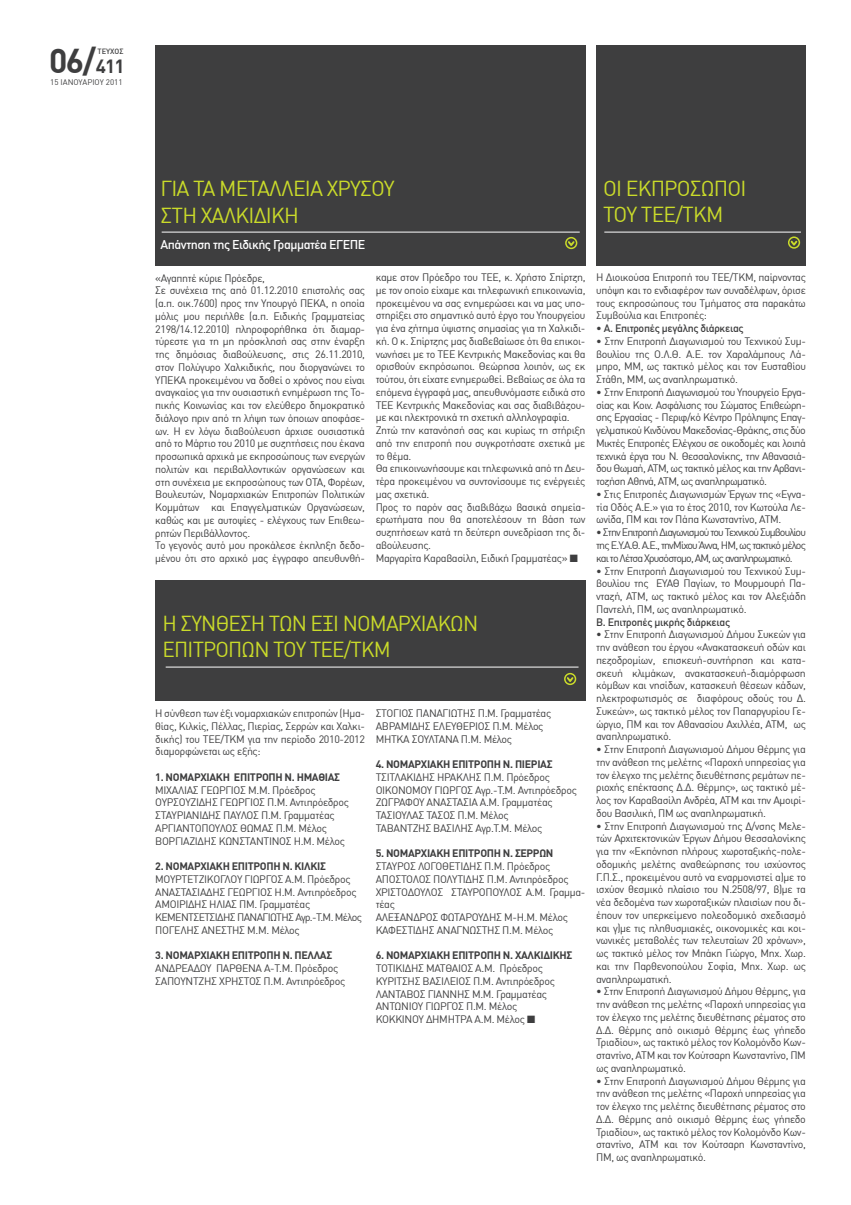
<style>
.page{position:relative;width:851px;height:1205px;background:#fff}
.page>*{position:absolute;margin:0;border:0;box-sizing:border-box;transform-origin:0 0}
.t1{font:700 33.75px "DIN Greek";color:#3e3e3f}
.t2{font:21.25px/26.2px "DIN Greek";letter-spacing:-.04em;color:#cadb2a}
.t3{font:500 12.5px "DIN Greek";letter-spacing:-.04em;color:#fff}
.t4{font:10.62px/12.8px "DIN Greek";letter-spacing:-.03em;color:#3e3e3f;text-align:justify}
.t5{font:700 10.62px "DIN Greek";letter-spacing:-.03em;color:#3e3e3f}
.t6{font:500 10.62px "DIN Greek";letter-spacing:-.03em;color:#3e3e3f}
.t7{font:8px "DIN Greek";color:#3e3e3f}
.t8{font:500 7.5px "DIN Greek";color:#3e3e3f}
.s1{font-size:18.75px}
.s2{font-weight:400}
</style>
<div class="page">
<div style="left:596px;top:45px;width:209px;height:221px;background:#3e3e3f"></div>
<hr style="left:604px;top:232px;width:196px;height:1px;background:#fff">
<svg style="left:790px;top:239px;width:7px;height:7px"></svg>
<div style="left:787px;top:236px;width:13px;height:13px;border:2px solid #cadb2a;border-radius:50%"></div>
<div style="left:155px;top:45px;width:430px;height:221px;background:#3e3e3f"></div>
<hr style="left:162px;top:232px;width:417px;height:1px;background:#fff">
<svg style="left:568px;top:241px;width:8px;height:7px"></svg>
<div style="left:565px;top:237px;width:12px;height:12px;border:2px solid #cadb2a;border-radius:50%"></div>
<div style="left:155px;top:580px;width:430px;height:121px;background:#3e3e3f"></div>
<hr style="left:166px;top:667px;width:412px;height:1px;background:#fff">
<svg style="left:567px;top:677px;width:8px;height:7px"></svg>
<div style="left:564px;top:673px;width:12px;height:12px;border:2px solid #cadb2a;border-radius:50%"></div>
<h1 class="t1" style="left:49px;top:41px;width:77px">06/<span class="s1">411</span></h1>
<p class="t7" style="left:50px;top:77px;width:74px">15 IANOYAPIOY 2011</p>
<p class="t8" style="left:97px;top:47px;width:27px">ΤΕΥΧΟΣ</p>
<h2 class="t2" style="left:160px;top:176px;width:236px">ΓΙΑ ΤΑ ΜΕΤΑΛΛΕΙΑ ΧΡΥΣΟΥ<br>ΣΤΗ ΧΑΛΚΙΔΙΚΗ</h2>
<p class="t3" style="left:160px;top:237px;width:206px">Απάντηση της Ειδικής Γραμματέα ΕΓΕΠΕ</p>
<p class="t4" style="left:155px;top:271px;width:211px;text-align:left">«Αγαπητέ κύριε Πρόεδρε,<br>Σε συνέχεια της από 01.12.2010 επιστολής σας (α.π. οικ.7600) προς την Υπουργό ΠΕΚΑ, η οποία μόλις μου περιήλθε (α.π. Ειδικής Γραμματείας 2198/14.12.2010) πληροφορήθηκα ότι διαμαρ&shy;τύρεστε για τη μη πρόσκλησή σας στην έναρξη της δημόσιας διαβούλευσης, στις 26.11.2010, στον Πολύγυρο Χαλκιδικής, που διοργανώνει το ΥΠΕΚΑ προκειμένου να δοθεί ο χρόνος που είναι αναγκαίος για την ουσιαστική ενημέρωση της Το&shy;πικής Κοινωνίας και τον ελεύθερο δημοκρατικό διάλογο πριν από τη λήψη των όποιων αποφάσε&shy;ων. Η εν λόγω διαβούλευση άρχισε ουσιαστικά από το Μάρτιο του 2010 με συζητήσεις που έκανα προσωπικά αρχικά με εκπροσώπους των ενεργών πολιτών και περιβαλλοντικών οργανώσεων και στη συνέχεια με εκπροσώπους των ΟΤΑ, Φορέων, Βουλευτών, Νομαρχιακών Επιτροπών Πολιτικών Κομμάτων και Επαγγελματικών Οργανώσεων, καθώς και με αυτοψίες - ελέγχους των Επιθεω&shy;ρητών Περιβάλλοντος.<br>Το γεγονός αυτό μου προκάλεσε έκπληξη δεδο&shy;μένου ότι στο αρχικό μας έγγραφο απευθυνθή-</p>
<p class="t4" style="left:375px;top:271px;width:211px;text-align:left">καμε στον Πρόεδρο του ΤΕΕ, κ. Χρήστο Σπίρτζη, με τον οποίο είχαμε και τηλεφωνική επικοινωνία, προκειμένου να σας ενημερώσει και να μας υπο&shy;στηρίξει στο σημαντικό αυτό έργο του Υπουργείου για ένα ζήτημα ύψιστης σημασίας για τη Χαλκιδι&shy;κή. Ο κ. Σπίρτζης μας διαβεβαίωσε ότι θα επικοι&shy;νωνήσει με το ΤΕΕ Κεντρικής Μακεδονίας και θα ορισθούν εκπρόσωποι. Θεώρησα λοιπόν, ως εκ τούτου, ότι είχατε ενημερωθεί. Βεβαίως σε όλα τα επόμενα έγγραφά μας, απευθυνόμαστε ειδικά στο ΤΕΕ Κεντρικής Μακεδονίας και σας διαβιβάζου&shy;με και ηλεκτρονικά τη σχετική αλληλογραφία.<br>Ζητώ την κατανόησή σας και κυρίως τη στήριξη από την επιτροπή που συγκροτήσατε σχετικά με το θέμα.<br>Θα επικοινωνήσουμε και τηλεφωνικά από τη Δευ&shy;τέρα προκειμένου να συντονίσουμε τις ενέργειές μας σχετικά.<br>Προς το παρόν σας διαβιβάζω βασικά σημεία&shy;ερωτήματα που θα αποτελέσουν τη βάση των συζητήσεων κατά τη δεύτερη συνεδρίαση της δι&shy;αβούλευσης.<br>Μαργαρίτα Καραβασίλη, Ειδική Γραμματέας» ■</p>
<h2 class="t2" style="left:162px;top:610px;width:317px">Η ΣΥΝΘΕΣΗ ΤΩΝ ΕΞΙ ΝΟΜΑΡΧΙΑΚΩΝ<br>ΕΠΙΤΡΟΠΩΝ ΤΟΥ ΤΕΕ/ΤΚΜ</h2>
<p class="t4" style="left:155px;top:707px;width:211px">Η σύνθεση των έξι νομαρχιακών επιτροπών (Ημα&shy;θίας, Κιλκίς, Πέλλας, Πιερίας, Σερρών και Χαλκι&shy;δικής) του ΤΕΕ/ΤΚΜ για την περίοδο 2010-2012 διαμορφώνεται ως εξής:</p>
<p class="t5" style="left:155px;top:771px;width:186px">1. ΝΟΜΑΡΧΙΑΚΗ ΕΠΙΤΡΟΠΗ Ν. ΗΜΑΘΙΑΣ</p>
<p class="t4" style="left:155px;top:783px;width:195px;text-align:left">ΜΙΧΑΛΙΑΣ ΓΕΩΡΓΙΟΣ Μ.Μ. Πρόεδρος ΟΥΡΣΟΥΖΙΔΗΣ ΓΕΩΡΓΙΟΣ Π.Μ. Αντιπρόεδρος ΣΤΑΥΡΙΑΝΙΔΗΣ ΠΑΥΛΟΣ Π.Μ. Γραμματέας ΑΡΓΙΑΝΤΟΠΟΥΛΟΣ ΘΩΜΑΣ Π.Μ. Mέλος ΒΟΡΓΙΑΖΙΔΗΣ ΚΩΝΣΤΑΝΤΙΝΟΣ Η.Μ. Μέλος</p>
<p class="t5" style="left:155px;top:860px;width:172px">2. ΝΟΜΑΡΧΙΑΚΗ ΕΠΙΤΡΟΠΗ Ν. ΚΙΛΚΙΣ</p>
<p class="t4" style="left:155px;top:873px;width:208px;text-align:left">ΜΟΥΡΤΕΤΖΙΚΟΓΛΟΥ ΓΙΩΡΓΟΣ Α.Μ. Πρόεδρος ΑΝΑΣΤΑΣΙΑΔΗΣ ΓΕΩΡΓΙΟΣ Η.Μ. Αντιπρόεδρος ΑΜΟΙΡΙΔΗΣ ΗΛΙΑΣ ΠΜ. Γραμματέας ΚΕΜΕΝΤΣΕΤΣΙΔΗΣ ΠΑΝΑΓΙΩΤΗΣ Αγρ.-Τ.Μ. Μέλος ΠΟΓΕΛΗΣ ΑΝΕΣΤΗΣ Μ.Μ. Μέλος</p>
<p class="t5" style="left:155px;top:949px;width:178px">3. ΝΟΜΑΡΧΙΑΚΗ ΕΠΙΤΡΟΠΗ Ν. ΠΕΛΛΑΣ</p>
<p class="t4" style="left:155px;top:962px;width:191px">ΑΝΔΡΕΑΔΟΥ ΠΑΡΘΕΝΑ Α-Τ.Μ. Πρόεδρος<br>ΣΑΠΟΥΝΤΖΗΣ ΧΡΗΣΤΟΣ Π.Μ. Αντιπρόεδρος</p>
<p class="t4" style="left:375px;top:707px;width:177px;text-align:left">ΣΤΟΓΙΟΣ ΠΑΝΑΓΙΩΤΗΣ Π.Μ. Γραμματέας<br>ΑΒΡΑΜΙΔΗΣ ΕΛΕΥΘΕΡΙΟΣ Π.Μ. Μέλος<br>ΜΗΤΚΑ ΣΟΥΛΤΑΝΑ Π.Μ. Μέλος</p>
<p class="t5" style="left:375px;top:758px;width:178px">4. ΝΟΜΑΡΧΙΑΚΗ ΕΠΙΤΡΟΠΗ Ν. ΠΙΕΡΙΑΣ</p>
<p class="t4" style="left:375px;top:771px;width:203px;text-align:left">ΤΣΙΤΛΑΚΙΔΗΣ ΗΡΑΚΛΗΣ Π.Μ. Πρόεδρος ΟΙΚΟΝΟΜΟΥ ΓΙΩΡΓΟΣ Αγρ.-Τ.Μ. Αντιπρόεδρος ΖΩΓΡΑΦΟΥ ΑΝΑΣΤΑΣΙΑ Α.Μ. Γραμματέας ΤΑΣΙΟΥΛΑΣ ΤΑΣΟΣ Π.Μ. Μέλος<br>ΤΑΒΑΝΤΖΗΣ ΒΑΣΙΛΗΣ Αγρ.Τ.Μ. Μέλος</p>
<p class="t5" style="left:375px;top:847px;width:179px">5. ΝΟΜΑΡΧΙΑΚΗ ΕΠΙΤΡΟΠΗ Ν. ΣΕΡΡΩΝ</p>
<p class="t4" style="left:375px;top:860px;width:211px;text-align:left">ΣΤΑΥΡΟΣ ΛΟΓΟΘΕΤΙΔΗΣ Π.Μ. Πρόεδρος<br>ΑΠΟΣΤΟΛΟΣ ΠΟΛΥΤΙΔΗΣ Π.Μ. Αντιπρόεδρος<br>ΧΡΙΣΤΟΔΟΥΛΟΣ ΣΤΑΥΡΟΠΟΥΛΟΣ Α.Μ. Γραμμα&shy;τέας<br>ΑΛΕΞΑΝΔΡΟΣ ΦΩΤΑΡΟΥΔΗΣ Μ-Η.Μ. Μέλος<br>ΚΑΦΕΣΤΙΔΗΣ ΑΝΑΓΝΩΣΤΗΣ Π.Μ. Μέλος</p>
<p class="t5" style="left:375px;top:949px;width:198px">6. ΝΟΜΑΡΧΙΑΚΗ ΕΠΙΤΡΟΠΗ Ν. ΧΑΛΚΙΔΙΚΗΣ</p>
<p class="t4" style="left:375px;top:962px;width:181px;text-align:left">ΤΟΤΙΚΙΔΗΣ ΜΑΤΘΑΙΟΣ Α.Μ. Πρόεδρος ΚΥΡΙΤΣΗΣ ΒΑΣΙΛΕΙΟΣ Π.Μ. Αντιπρόεδρος ΛΑΝΤΑΒΟΣ ΓΙΑΝΝΗΣ Μ.Μ. Γραμματέας ΑΝΤΩΝΙΟΥ ΓΙΩΡΓΟΣ Π.Μ. Μέλος ΚΟΚΚΙΝΟΥ ΔΗΜΗΤΡΑ Α.Μ. Μέλος ■</p>
<h2 class="t2" style="left:603px;top:175px;width:145px">ΟΙ ΕΚΠΡΟΣΩΠΟΙ<br>ΤΟΥ ΤΕΕ/ΤΚΜ</h2>
<p class="t4" style="left:596px;top:271px;width:211px">Η Διοικούσα Επιτροπή του ΤΕΕ/ΤΚΜ, παίρνοντας υπόψη και το ενδιαφέρον των συναδέλφων, όρισε τους εκπροσώπους του Τμήματος στα παρακάτω Συμβούλια και Επιτροπές:</p>
<p class="t6" style="left:596px;top:322px;width:149px"><span class="s2">•</span> A. Επιτροπές μεγάλης διάρκειας</p>
<p class="t4" style="left:596px;top:335px;width:211px">• Στην Επιτροπή Διαγωνισμού του Τεχνικού Συμ&shy;βουλίου της Ο.Λ.Θ. Α.Ε. τον Χαραλάμπους Λά&shy;μπρο, ΜΜ, ως τακτικό μέλος και τον Ευσταθίου Στάθη, ΜΜ, ως αναπληρωματικό.</p>
<p class="t4" style="left:596px;top:386px;width:211px">• Στην Επιτροπή Διαγωνισμού του Υπουργείο Εργα&shy;σίας και Κοιν. Ασφάλισης του Σώματος Επιθεώρη&shy;σης Εργασίας - Περιφ/κό Κέντρο Πρόληψης Επαγ&shy;γελματικού Κινδύνου Μακεδονίας-Θράκης, στις δύο Μικτές Επιτροπές Ελέγχου σε οικοδομές και λοιπά τεχνικά έργα του Ν. Θεσσαλονίκης, την Αθανασιά&shy;δου Θωμαή, ΑΤΜ, ως τακτικό μέλος και την Αρβανι&shy;τοζήση Αθηνά, ΑΤΜ, ως αναπληρωματικό.</p>
<p class="t4" style="left:596px;top:488px;width:211px">• Στις Επιτροπές Διαγωνισμών Έργων της «Εγνα&shy;τία Οδός Α.Ε.» για το έτος 2010, τον Κωτούλα Λε&shy;ωνίδα, ΠΜ και τον Πάπα Κωνσταντίνο, ΑΤΜ.</p>
<p class="t4" style="left:596px;top:526px;width:211px">• Στην Επιτροπή Διαγωνισμού του Τεχνικού Συμβουλίου της Ε.Υ.Α.Θ. Α.Ε., τηνΜίχου Άννα, ΗΜ, ως τακτικό μέλος και το Λέτσα Χρυσόστομο, ΑΜ, ως αναπληρωματικό.</p>
<p class="t4" style="left:596px;top:564px;width:211px">• Στην Επιτροπή Διαγωνισμού του Τεχνικού Συμ&shy;βουλίου της ΕΥΑΘ Παγίων, το Μουρμουρή Πα&shy;νταζή, ΑΤΜ, ως τακτικό μέλος και τον Αλεξιάδη Παντελή, ΠΜ, ως αναπληρωματικό.</p>
<p class="t6" style="left:596px;top:615px;width:135px">B. Επιτροπές μικρής διάρκειας</p>
<p class="t4" style="left:596px;top:628px;width:211px">• Στην Επιτροπή Διαγωνισμού Δήμου Συκεών για την ανάθεση του έργου «Ανακατασκευή οδών και πεζοδρομίων, επισκευή-συντήρηση και κατα&shy;σκευή κλιμάκων, ανακατασκευή-διαμόρφωση κόμβων και νησίδων, κατασκευή θέσεων κάδων, ηλεκτροφωτισμός σε διαφόρους οδούς του Δ.<br>Συκεών», ως τακτικό μέλος τον Παπαργυρίου Γε&shy;ώργιο, ΠΜ και τον Αθανασίου Αχιλλέα, ATΜ, ως αναπληρωματικό.</p>
<p class="t4" style="left:596px;top:743px;width:211px">• Στην Επιτροπή Διαγωνισμού Δήμου Θέρμης για την ανάθεση της μελέτης «Παροχή υπηρεσίας για τον έλεγχο της μελέτης διευθέτησης ρεμάτων πε&shy;ριοχής επέκτασης Δ.Δ. Θέρμης», ως τακτικό μέ&shy;λος τον Καραβασίλη Ανδρέα, ΑΤΜ και την Αμοιρί&shy;δου Βασιλική, ΠΜ ως αναπληρωματική.</p>
<p class="t4" style="left:596px;top:819px;width:211px">• Στην Επιτροπή Διαγωνισμού της Δ/νσης Μελε&shy;τών Αρχιτεκτονικών Έργων Δήμου Θεσσαλονίκης για την «Εκπόνηση πλήρους χωροταξικής-πολε&shy;οδομικής μελέτης αναθεώρησης του ισχύοντος Γ.Π.Σ., προκειμένου αυτό να εναρμονιστεί α)με το ισχύον θεσμικό πλαίσιο του Ν.2508/97, β)με τα νέα δεδομένα των χωροταξικών πλαισίων που δι&shy;έπουν τον υπερκείμενο πολεοδομικό σχεδιασμό και γ)με τις πληθυσμιακές, οικονομικές και κοι&shy;νωνικές μεταβολές των τελευταίων 20 χρόνων», ως τακτικό μέλος τον Μπάκη Γιώργο, Μηχ. Χωρ. και την Παρθενοπούλου Σοφία, Μηχ. Χωρ. ως αναπληρωματική.</p>
<p class="t4" style="left:596px;top:985px;width:211px">• Στην Επιτροπή Διαγωνισμού Δήμου Θέρμης, για την ανάθεση της μελέτης «Παροχή υπηρεσίας για τον έλεγχο της μελέτης διευθέτησης ρέματος στο Δ.Δ. Θέρμης από οικισμό Θέρμης έως γήπεδο Τριαδίου», ως τακτικό μέλος τον Κολομόνδο Κων&shy;σταντίνο, ΑΤΜ και τον Κούτσαρη Κωνσταντίνο, ΠΜ ως αναπληρωματικό.</p>
<p class="t4" style="left:596px;top:1074px;width:211px">• Στην Επιτροπή Διαγωνισμού Δήμου Θέρμης για την ανάθεση της μελέτης «Παροχή υπηρεσίας για τον έλεγχο της μελέτης διευθέτησης ρέματος στο Δ.Δ. Θέρμης από οικισμό Θέρμης έως γήπεδο Τριαδίου», ως τακτικό μέλος τον Κολομόνδο Κων&shy;σταντίνο, ΑΤΜ και τον Κούτσαρη Κωνσταντίνο, ΠΜ, ως αναπληρωματικό.</p>
</div>
